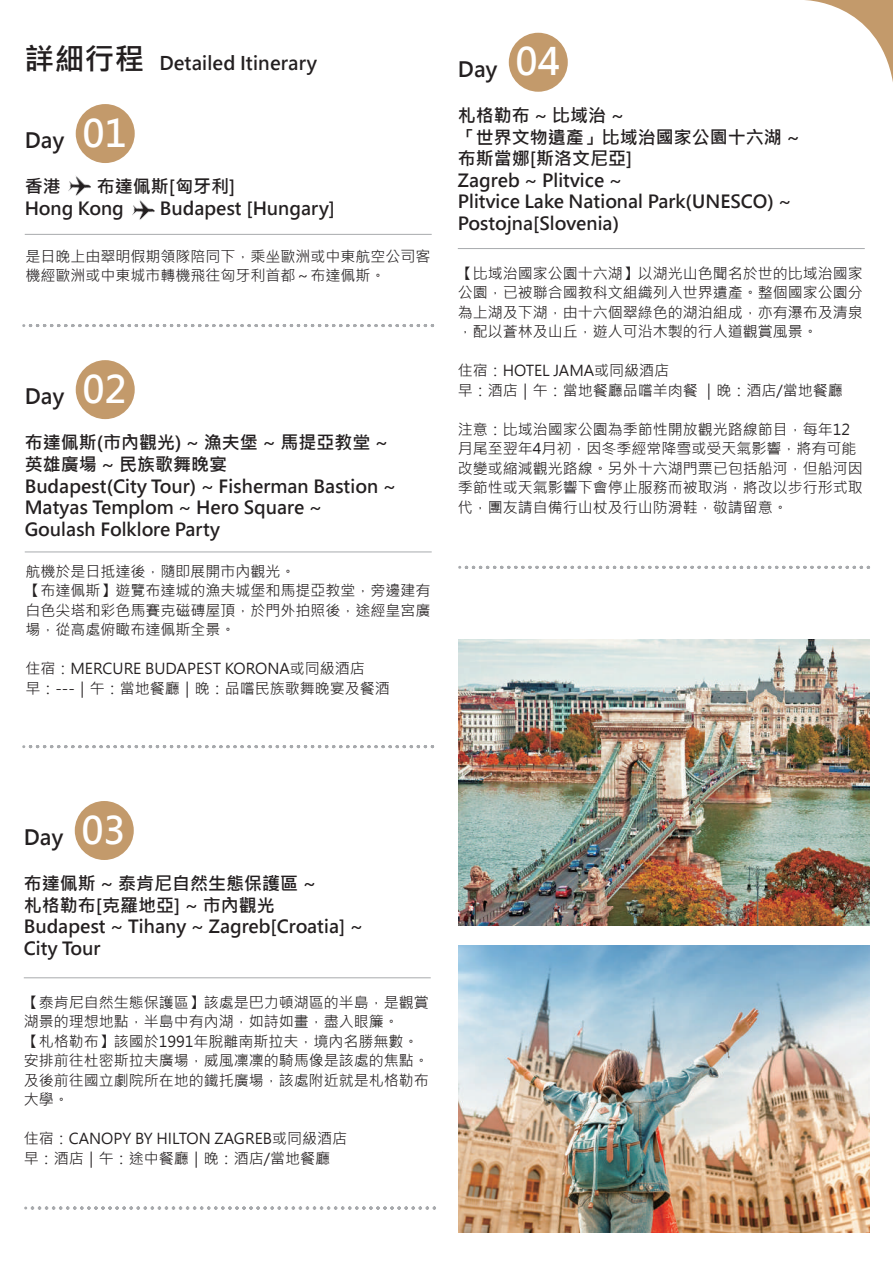
<style>
.page{position:relative;width:893px;height:1263px;background:#fff}
.page>*{position:absolute;margin:0;border:0;box-sizing:border-box;transform-origin:0 0}
.t1{font:700 21px "Microsoft Jheng Hei";color:#231f20}
.t2{font:700 18.75px "Microsoft Jheng Hei";color:#231f20}
.t3{font:700 18px/21.6px "Microsoft Jheng Hei";color:#231f20}
.t4{font:15px/19.5px "Microsoft Jheng Hei";color:#231f20}
.s1{font-size:30px}
.s2{font-size:37.5px;color:#fff}
</style>
<div class="page">
<svg style="left:805px;top:0;width:88px;height:82px"></svg>
<img style="left:458px;top:945px;width:412px;height:287px">
<img style="left:458px;top:639px;width:412px;height:287px">
<div style="left:76px;top:104px;width:59px;height:59px;background:#c39a6b;border-radius:50%"></div>
<img style="left:68px;top:175px;width:23px;height:21px">
<img style="left:132px;top:199px;width:23px;height:21px">
<hr style="left:25px;top:234px;width:407px;height:1px;background:#a8aaad">
<svg style="left:24px;top:324px;width:409px;height:3px"></svg>
<div style="left:76px;top:360px;width:59px;height:59px;background:#c39a6b;border-radius:50%"></div>
<hr style="left:25px;top:552px;width:407px;height:1px;background:#a8aaad">
<svg style="left:24px;top:745px;width:409px;height:3px"></svg>
<div style="left:509px;top:33px;width:59px;height:59px;background:#c39a6b;border-radius:50%"></div>
<hr style="left:458px;top:248px;width:407px;height:1px;background:#a8aaad">
<svg style="left:460px;top:566px;width:409px;height:3px"></svg>
<div style="left:75px;top:801px;width:59px;height:59px;background:#c39a6b;border-radius:50%"></div>
<hr style="left:24px;top:977px;width:407px;height:1px;background:#a8aaad">
<svg style="left:26px;top:1206px;width:409px;height:3px"></svg>
<p class="t2" style="left:25px;top:51px;width:294px"><span class="s1">詳細行程</span> Detailed Itinerary</p>
<h1 class="t1" style="left:25px;top:127px;width:104px">Day <span class="s2">01</span></h1>
<p class="t3" style="left:25px;top:176px;width:37px">香港</p>
<p class="t3" style="left:25px;top:176px;width:212px;text-indent:72px">布達佩斯[匈牙利]<br>Hong Kong</p>
<p class="t3" style="left:160px;top:197px;width:177px">Budapest [Hungary]</p>
<p class="t4" style="left:26px;top:247px;width:407px">是日晚上由翠明假期領隊陪同下，乘坐歐洲或中東航空公司客機經歐洲或中東城市轉機飛往匈牙利首都～布達佩斯。</p>
<h1 class="t1" style="left:25px;top:383px;width:104px">Day <span class="s2">02</span></h1>
<p class="t3" style="left:25px;top:432px;width:373px">布達佩斯(市內觀光) ~ 漁夫堡 ~ 馬提亞教堂 ~英雄廣場 ~ 民族歌舞晚宴<br>Budapest(City Tour) ~ Fisherman Bastion ~<br>Matyas Templom ~ Hero Square ~<br>Goulash Folklore Party</p>
<p class="t4" style="left:26px;top:561px;width:407px">航機於是日抵達後，隨即展開市內觀光。<br>【布達佩斯】遊覽布達城的漁夫城堡和馬提亞教堂，旁邊建有白色尖塔和彩色馬賽克磁磚屋頂，於門外拍照後，途經皇宮廣場，從高處俯瞰布達佩斯全景。</p>
<p class="t4" style="left:26px;top:659px;width:366px">住宿：MERCURE BUDAPEST KORONA或同級酒店<br>早：---｜午：當地餐廳｜晚：品嚐民族歌舞晚宴及餐酒</p>
<h1 class="t1" style="left:458px;top:56px;width:104px">Day <span class="s2">04</span></h1>
<p class="t3" style="left:458px;top:105px;width:343px">札格勒布 ~ 比域治 ~<br>「世界文物遺產」比域治國家公園十六湖 ~布斯當娜[斯洛文尼亞]<br>Zagreb ~ Plitvice ~<br>Plitvice Lake National Park(UNESCO) ~<br>Postojna[Slovenia)</p>
<p class="t4" style="left:458px;top:263px;width:406px;text-align:justify">【比域治國家公園十六湖】以湖光山色聞名於世的比域治國家公園，已被聯合國教科文組織列入世界遺產。整個國家公園分為上湖及下湖，由十六個翠綠色的湖泊組成，亦有瀑布及清泉，配以蒼林及山丘，遊人可沿木製的行人道觀賞風景。</p>
<p class="t4" style="left:458px;top:361px;width:387px">住宿：HOTEL JAMA或同級酒店<br>早：酒店｜午：當地餐廳品嚐羊肉餐 ｜晚：酒店/當地餐廳</p>
<p class="t4" style="left:458px;top:419px;width:406px">注意：比域治國家公園為季節性開放觀光路線節目，每年12月尾至翌年4月初，因冬季經常降雪或受天氣影響，將有可能改變或縮減觀光路線。另外十六湖門票已包括船河，但船河因季節性或天氣影響下會停止服務而被取消，將改以步行形式取代，團友請自備行山杖及行山防滑鞋，敬請留意。</p>
<h1 class="t1" style="left:24px;top:824px;width:104px">Day <span class="s2">03</span></h1>
<p class="t3" style="left:24px;top:873px;width:341px">布達佩斯 ~ 泰肯尼自然生態保護區 ~<br>札格勒布[克羅地亞] ~ 市內觀光<br>Budapest ~ Tihany ~ Zagreb[Croatia] ~<br>City Tour</p>
<p class="t4" style="left:24px;top:992px;width:406px">【泰肯尼自然生態保護區】該處是巴力頓湖區的半島，是觀賞湖景的理想地點，半島中有內湖，如詩如畫，盡入眼簾。<br>【札格勒布】該國於1991年脫離南斯拉夫，境內名勝無數。安排前往杜密斯拉夫廣場，威風凜凜的騎馬像是該處的焦點。及後前往國立劇院所在地的鐵托廣場，該處附近就是札格勒布大學。</p>
<p class="t4" style="left:24px;top:1129px;width:325px">住宿：CANOPY BY HILTON ZAGREB或同級酒店早：酒店｜午：途中餐廳｜晚：酒店/當地餐廳</p>
</div>
